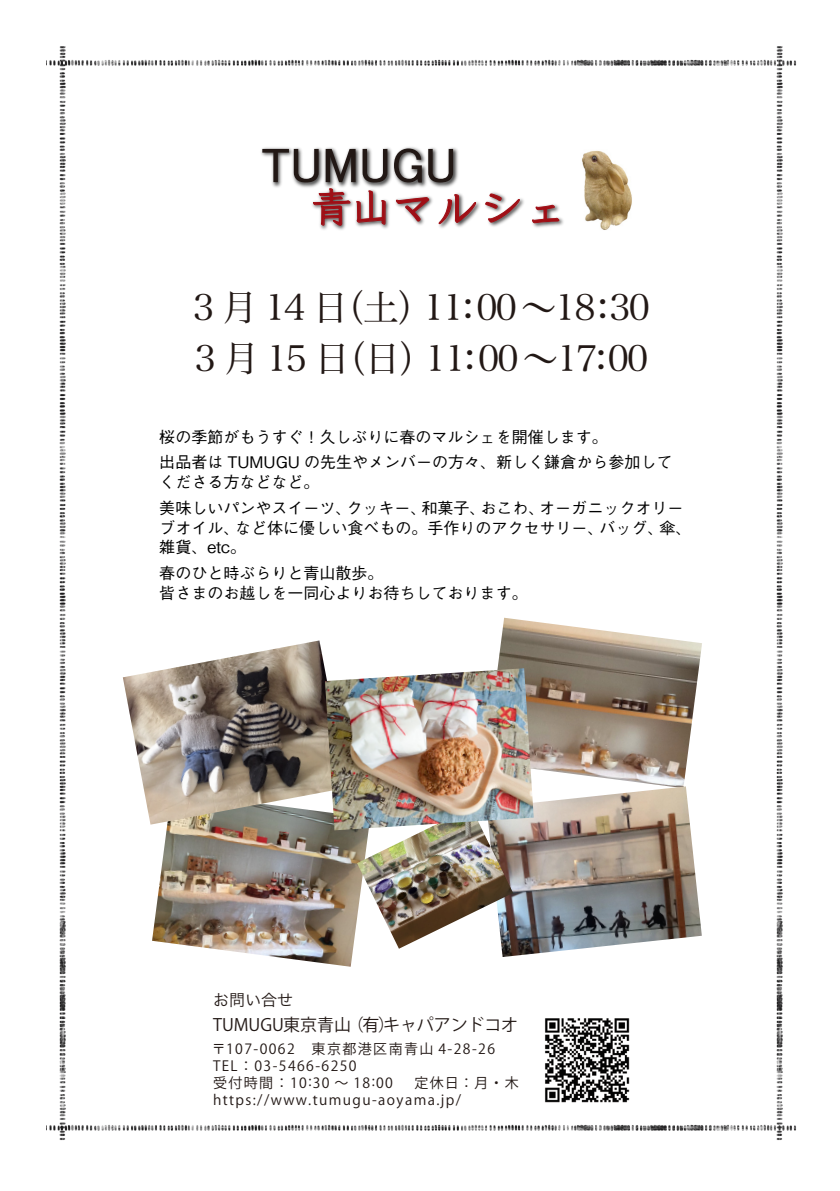
<style>
.page{position:relative;width:840px;height:1191px;background:#fff}
.page>*{position:absolute;margin:0;border:0;box-sizing:border-box;transform-origin:0 0}
.t1{font:600 44px "Klee";color:#a00e15}
.t2{font:36px/51px "Hira Min Pro W3";letter-spacing:-.05em;color:#221815}
.t3{font:17px "Koz Go Pro";letter-spacing:-.005em;color:#221815}
.t4{font:500 16px/25.6px "Gothic BBB Pr 6 N";color:#000}
.t5{font:16px "Hira Kaku Pro W3";color:#221815}
.t6{font:14px/17px "Koz Go Pro";letter-spacing:.1em;color:#221815}
.s1{font-size:39.6px}
</style>
<div class="page">
<img style="left:497px;top:618px;width:204px;height:168px">
<img style="left:545px;top:1018px;width:85px;height:85px">
<img style="left:152px;top:824px;width:205px;height:142px">
<img style="left:123px;top:640px;width:202px;height:184px">
<img style="left:501px;top:786px;width:200px;height:171px">
<img style="left:357px;top:830px;width:156px;height:118px">
<img style="left:325px;top:668px;width:208px;height:162px">
<img style="left:582px;top:150px;width:50px;height:80px">
<img style="left:59px;top:46px;width:7px;height:1095px">
<img style="left:776px;top:46px;width:7px;height:1095px">
<img style="left:261px;top:147px;width:197px;height:41px">
<svg style="left:262px;top:149px;width:56px;height:33px"></svg>
<svg style="left:325px;top:149px;width:30px;height:31px"></svg>
<svg style="left:362px;top:149px;width:25px;height:31px"></svg>
<svg style="left:394px;top:148px;width:27px;height:32px"></svg>
<svg style="left:428px;top:149px;width:25px;height:31px"></svg>
<img style="left:307px;top:180px;width:257px;height:49px">
<svg style="left:312px;top:188px;width:74px;height:42px"></svg>
<svg style="left:395px;top:196px;width:34px;height:26px"></svg>
<svg style="left:438px;top:193px;width:38px;height:32px"></svg>
<svg style="left:484px;top:193px;width:36px;height:30px"></svg>
<svg style="left:531px;top:204px;width:28px;height:20px"></svg>
<img style="left:49px;top:1116px;width:747px;height:21px">
<img style="left:49px;top:51px;width:747px;height:21px">
<h1 class="t1" style="left:312px;top:179px;width:257px"><span class="s1">青山</span>マルシェ</h1>
<h2 class="t2" style="left:193px;top:278px;width:458px">3 月 14 日（土）11:00～18:30<br>3 月 15 日（日）11:00～17:00</h2>
<p class="t4" style="left:159px;top:423px;width:514px">桜の季節がもうすぐ！久しぶりに春のマルシェを開催します。<br>出品者は TUMUGU の先生やメンバーの方々、新しく鎌倉から参加して</p>
<p class="t4" style="left:159px;top:468px;width:525px">くださる方などなど。<br>美味しいパンやスイーツ、クッキー、和菓子、おこわ、オーガニックオリー</p>
<p class="t4" style="left:159px;top:516px;width:533px;line-height:19.8px">ブオイル、など体に優しい食べもの。手作りのアクセサリー、バッグ、傘、雑貨、etc。</p>
<p class="t4" style="left:159px;top:562px;width:370px;line-height:19.8px">春のひと時ぶらりと青山散歩。<br>皆さまのお越しを一同心よりお待ちしております。</p>
<p class="t5" style="left:213px;top:985px;width:81px">お問い合せ</p>
<p class="t3" style="left:213px;top:1014px;width:306px">TUMUGU東京青山 （有）キャパアンドコオ</p>
<p class="t6" style="left:212px;top:1041px;width:308px">〒107-0062　東京都港区南青山 4-28-26<br>TEL：03-5466-6250<br>受付時間：10:30 ～ 18:00 　定休日：月・木https://www.tumugu-aoyama.jp/</p>
</div>
